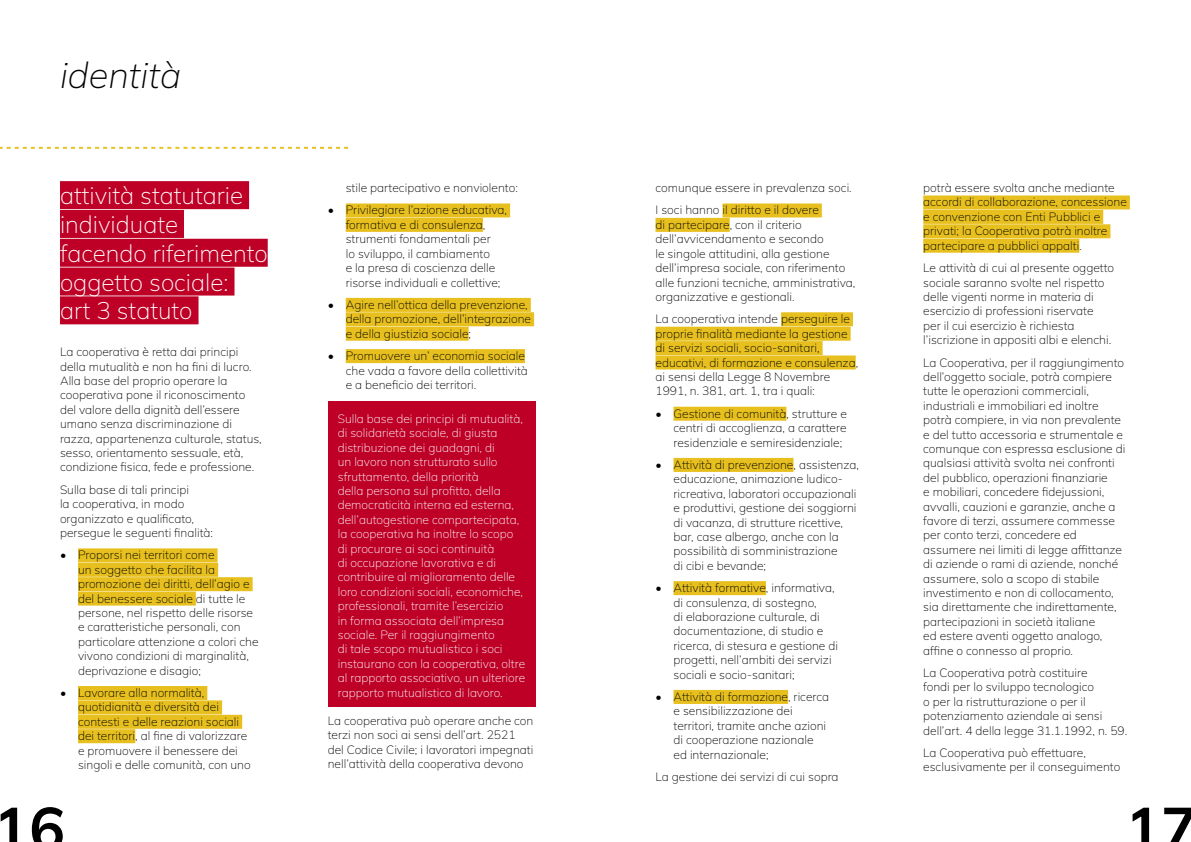
<style>
.page{position:relative;width:1191px;height:842px;background:#fff}
.page>*{position:absolute;margin:0;border:0;box-sizing:border-box;transform-origin:0 0}
.t1{font:200 60px "Mulish";color:#000}
.t2{font:italic 200 36px "Mulish";color:#000}
.t3{font:200 24px/28.8px "Mulish";color:#fff}
.t4{font:200 12px/14.4px "Mulish";color:#000}
.t5{font:200 12px/14.4px "Mulish";color:#fff}
</style>
<div class="page">
<div style="left:60px;top:181px;width:189px;height:28px;background:#be0027"></div>
<div style="left:60px;top:210px;width:124px;height:28px;background:#be0027"></div>
<div style="left:60px;top:239px;width:208px;height:28px;background:#be0027"></div>
<div style="left:60px;top:268px;width:174px;height:28px;background:#be0027"></div>
<div style="left:60px;top:296px;width:138px;height:28px;background:#be0027"></div>
<div style="left:78px;top:548px;width:139px;height:14px;background:#e7c01f"></div>
<div style="left:78px;top:563px;width:140px;height:14px;background:#e7c01f"></div>
<div style="left:78px;top:577px;width:175px;height:14px;background:#e7c01f"></div>
<div style="left:78px;top:592px;width:118px;height:14px;background:#e7c01f"></div>
<div style="left:78px;top:686px;width:129px;height:14px;background:#e7c01f"></div>
<div style="left:78px;top:700px;width:144px;height:14px;background:#e7c01f"></div>
<div style="left:78px;top:715px;width:164px;height:14px;background:#e7c01f"></div>
<div style="left:78px;top:729px;width:57px;height:14px;background:#e7c01f"></div>
<div style="left:346px;top:203px;width:164px;height:14px;background:#e7c01f"></div>
<div style="left:346px;top:218px;width:137px;height:14px;background:#e7c01f"></div>
<div style="left:346px;top:298px;width:185px;height:14px;background:#e7c01f"></div>
<div style="left:346px;top:312px;width:188px;height:14px;background:#e7c01f"></div>
<div style="left:346px;top:327px;width:122px;height:14px;background:#e7c01f"></div>
<div style="left:346px;top:349px;width:179px;height:14px;background:#e7c01f"></div>
<div style="left:328px;top:401px;width:207px;height:306px;background:#be0027"></div>
<div style="left:722px;top:203px;width:100px;height:14px;background:#e7c01f"></div>
<div style="left:655px;top:218px;width:74px;height:14px;background:#e7c01f"></div>
<div style="left:781px;top:312px;width:72px;height:14px;background:#e7c01f"></div>
<div style="left:655px;top:327px;width:195px;height:14px;background:#e7c01f"></div>
<div style="left:655px;top:341px;width:167px;height:14px;background:#e7c01f"></div>
<div style="left:655px;top:355px;width:200px;height:14px;background:#e7c01f"></div>
<div style="left:673px;top:407px;width:113px;height:14px;background:#e7c01f"></div>
<div style="left:673px;top:458px;width:120px;height:14px;background:#e7c01f"></div>
<div style="left:673px;top:581px;width:93px;height:14px;background:#e7c01f"></div>
<div style="left:673px;top:690px;width:115px;height:14px;background:#e7c01f"></div>
<div style="left:923px;top:195px;width:206px;height:14px;background:#e7c01f"></div>
<div style="left:923px;top:210px;width:180px;height:14px;background:#e7c01f"></div>
<div style="left:923px;top:224px;width:187px;height:14px;background:#e7c01f"></div>
<div style="left:923px;top:239px;width:156px;height:14px;background:#e7c01f"></div>
<svg style="left:0;top:147px;width:348px;height:2px"></svg>
<h2 class="t2" style="left:60px;top:51px;width:122px">identità</h2>
<h3 class="t3" style="left:60px;top:181px;width:209px">attività statutarie individuate facendo riferimento oggetto sociale:<br>art 3 statuto</h3>
<p class="t4" style="left:60px;top:344px;width:203px">La cooperativa è retta dai principi della mutualità e non ha fini di lucro.<br>Alla base del proprio operare la cooperativa pone il riconoscimento del valore della dignità dell’essere umano senza discriminazione di razza, appartenenza culturale, status, sesso, orientamento sessuale, età, condizione fisica, fede e professione.</p>
<p class="t4" style="left:60px;top:482px;width:155px">Sulla base di tali principi<br>la cooperativa, in modo organizzato e qualificato, persegue le seguenti finalità:</p>
<p class="t4" style="left:78px;top:548px;width:182px;text-indent:-18px">• Proporsi nei territori come<br>un soggetto che facilita la promozione dei diritti, dell’agio e del benessere sociale di tutte le persone, nel rispetto delle risorse e caratteristiche personali, con particolare attenzione a colori che vivono condizioni di marginalità, deprivazione e disagio;</p>
<p class="t4" style="left:78px;top:685px;width:174px;text-indent:-18px">• Lavorare alla normalità, quotidianità e diversità dei contesti e delle reazioni sociali dei territori, al fine di valorizzare e promuovere il benessere dei singoli e delle comunità, con uno</p>
<p class="t4" style="left:346px;top:180px;width:174px">stile partecipativo e nonviolento:</p>
<p class="t4" style="left:346px;top:203px;width:163px;text-indent:-18px">• Privilegiare l’azione educativa, formativa e di consulenza, strumenti fondamentali per<br>lo sviluppo, il cambiamento<br>e la presa di coscienza delle risorse individuali e collettive;</p>
<p class="t4" style="left:346px;top:297px;width:187px;text-indent:-18px">• Agire nell’ottica della prevenzione, della promozione, dell’integrazione e della giustizia sociale;</p>
<p class="t4" style="left:346px;top:348px;width:184px;text-indent:-18px">• Promuovere un’ economia sociale che vada a favore della collettività e a beneficio dei territori.</p>
<p class="t5" style="left:338px;top:411px;width:189px">Sulla base dei principi di mutualità, di solidarietà sociale, di giusta distribuzione dei guadagni, di<br>un lavoro non strutturato sullo sfruttamento, della priorità<br>della persona sul profitto, della democraticità interna ed esterna, dell’autogestione compartecipata, la cooperativa ha inoltre lo scopo di procurare ai soci continuità<br>di occupazione lavorativa e di contribuire al miglioramento delle loro condizioni sociali, economiche, professionali, tramite l’esercizio<br>in forma associata dell’impresa sociale. Per il raggiungimento<br>di tale scopo mutualistico i soci instaurano con la cooperativa, oltre al rapporto associativo, un ulteriore rapporto mutualistico di lavoro.</p>
<p class="t4" style="left:328px;top:713px;width:207px">La cooperativa può operare anche con terzi non soci ai sensi dell’art. 2521 del Codice Civile; i lavoratori impegnati nell’attività della cooperativa devono</p>
<p class="t4" style="left:655px;top:176px;width:198px;line-height:22.4px">comunque essere in prevalenza soci.<br>I soci hanno il diritto e il dovere</p>
<p class="t4" style="left:655px;top:217px;width:201px">di partecipare, con il criterio dell’avvicendamento e secondo<br>le singole attitudini, alla gestione dell’impresa sociale, con riferimento alle funzioni tecniche, amministrativa, organizzative e gestionali.</p>
<p class="t4" style="left:655px;top:311px;width:204px">La cooperativa intende perseguire le proprie finalità mediante la gestione di servizi sociali, socio-sanitari, educativi, di formazione e consulenza, ai sensi della Legge 8 Novembre 1991, n. 381, art. 1, tra i quali:</p>
<p class="t4" style="left:673px;top:406px;width:175px;text-align:justify;text-indent:-18px">• Gestione di comunità, strutture e centri di accoglienza, a carattere residenziale e semiresidenziale;</p>
<p class="t4" style="left:673px;top:457px;width:187px;text-indent:-18px">• Attività di prevenzione, assistenza, educazione, animazione ludico&shy;ricreativa, laboratori occupazionali e produttivi, gestione dei soggiorni di vacanza, di strutture ricettive, bar, case albergo, anche con la possibilità di somministrazione<br>di cibi e bevande;</p>
<p class="t4" style="left:673px;top:580px;width:166px;text-indent:-18px">• Attività formative, informativa, di consulenza, di sostegno,<br>di elaborazione culturale, di documentazione, di studio e ricerca, di stesura e gestione di progetti, nell’ambiti dei servizi sociali e socio-sanitari;</p>
<p class="t4" style="left:673px;top:689px;width:157px;text-indent:-18px">• Attività di formazione, ricerca e sensibilizzazione dei territori, tramite anche azioni di cooperazione nazionale ed internazionale;</p>
<p class="t4" style="left:655px;top:769px;width:185px">La gestione dei servizi di cui sopra</p>
<p class="t4" style="left:923px;top:180px;width:205px">potrà essere svolta anche mediante accordi di collaborazione, concessione e convenzione con Enti Pubblici e privati; la Cooperativa potrà inoltre partecipare a pubblici appalti.</p>
<p class="t4" style="left:923px;top:260px;width:192px">Le attività di cui al presente oggetto sociale saranno svolte nel rispetto delle vigenti norme in materia di esercizio di professioni riservate<br>per il cui esercizio è richiesta l’iscrizione in appositi albi e elenchi.</p>
<p class="t4" style="left:923px;top:355px;width:204px">La Cooperativa, per il raggiungimento dell’oggetto sociale, potrà compiere tutte le operazioni commerciali, industriali e immobiliari ed inoltre potrà compiere, in via non prevalente e del tutto accessoria e strumentale e comunque con espressa esclusione di qualsiasi attività svolta nei confronti del pubblico, operazioni finanziarie<br>e mobiliari, concedere fidejussioni, avvalli, cauzioni e garanzie, anche a favore di terzi, assumere commesse per conto terzi, concedere ed assumere nei limiti di legge affittanze di aziende o rami di aziende, nonché assumere, solo a scopo di stabile investimento e non di collocamento, sia direttamente che indirettamente, partecipazioni in società italiane<br>ed estere aventi oggetto analogo, affine o connesso al proprio.</p>
<p class="t4" style="left:923px;top:665px;width:206px">La Cooperativa potrà costituire<br>fondi per lo sviluppo tecnologico<br>o per la ristrutturazione o per il potenziamento aziendale ai sensi dell’art. 4 della legge 31.1.1992, n. 59.</p>
<p class="t4" style="left:923px;top:745px;width:199px">La Cooperativa può effettuare, esclusivamente per il conseguimento</p>
<h1 class="t1" style="left:-7px;top:788px;width:73px">16</h1>
<h1 class="t1" style="left:1125px;top:788px;width:73px">17</h1>
</div>
